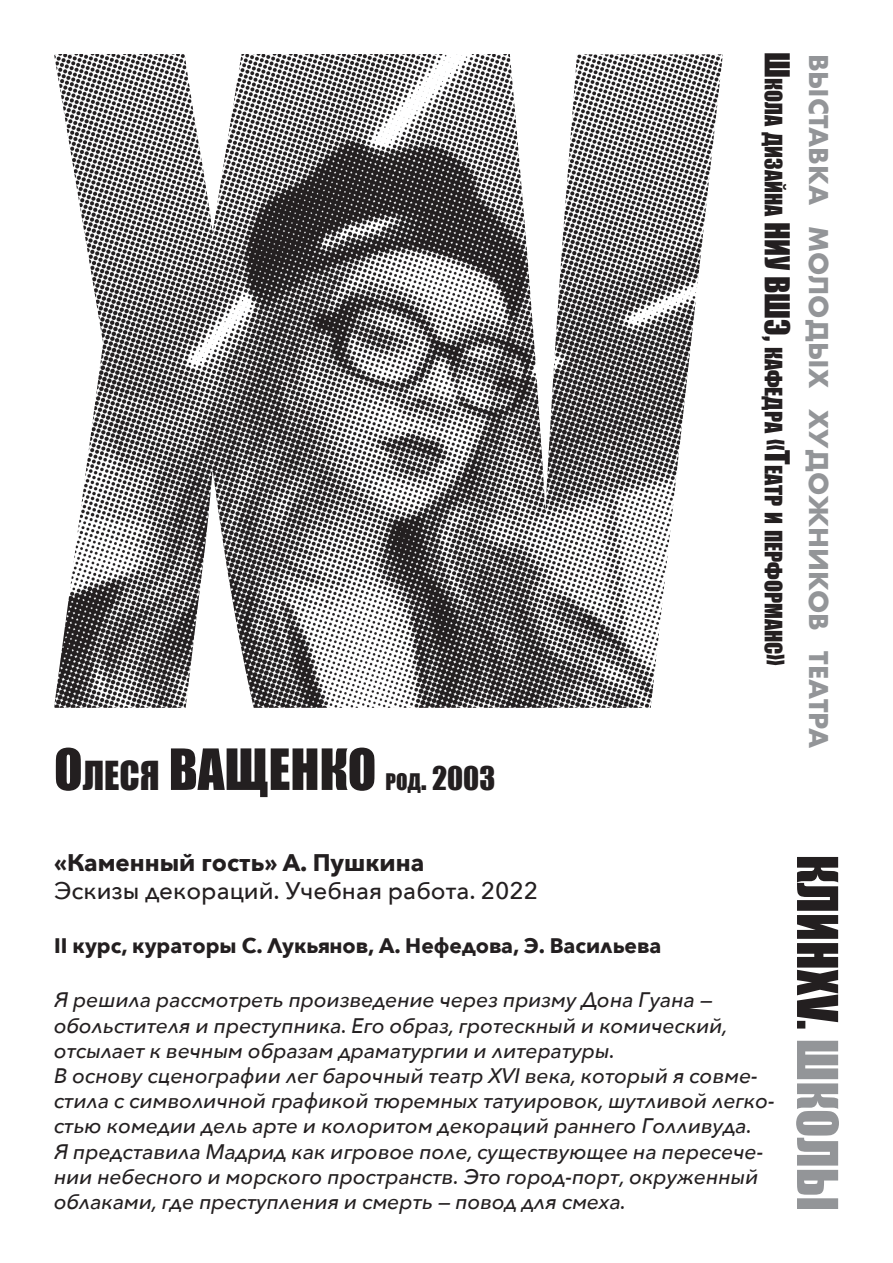
<style>
.page{position:relative;width:893px;height:1263px;background:#fff}
.page>*{position:absolute;margin:0;border:0;box-sizing:border-box;transform-origin:0 0}
.t1{font:52.5px "Impact";color:#231f20}
.t2{font:30px "Impact";color:#231f20}
.t3{font:700 25.2px "Futura";color:#939598}
.t4{font:500 24px "Avenir Next";color:#231f20}
.t5{font:700 24px "Avenir Next";color:#231f20}
.t6{font:22.05px "Impact";color:#231f20}
.t7{font:italic 500 21px/25.2px "Avenir Next";letter-spacing:-.01em;color:#231f20}
.t8{font:700 21px "Avenir Next";color:#231f20}
.s1{font-size:36.75px}
.s2{font-size:21px}
.s3{font-size:31.5px}
</style>
<div class="page">
<img style="left:54px;top:54px;width:669px;height:654px">
<svg style="left:796px;top:1041px;width:43px;height:168px"></svg>
<svg style="left:797px;top:857px;width:41px;height:171px"></svg>
<h1 class="t1" style="left:54px;top:729px;width:320px">О<span class="s1">леся</span> ВАЩЕНКО</h1>
<h2 class="t2" style="left:386px;top:755px;width:111px"><span class="s2">род</span>. 2003</h2>
<p class="t6" style="left:790px;top:52px;width:615px;rotate:90deg"><span class="s3">Ш</span>кола дизайна <span class="s3">НИУ ВШЭ,</span> кафедра <span class="s3">«Т</span>еатр и перформанс<span class="s3">»</span></p>
<p class="t3" style="left:837px;top:54px;width:696px;rotate:90deg">выставка молодых художников театра</p>
<p class="t5" style="left:54px;top:841px;width:372px">«Каменный гость» А. Пушкина</p>
<p class="t4" style="left:54px;top:870px;width:485px">Эскизы декораций. Учебная работа. 2022</p>
<p class="t8" style="left:54px;top:928px;width:609px">II курс, кураторы С. Лукьянов, А. Нефедова, Э. Васильева</p>
<p class="t7" style="left:54px;top:987px;width:722px">Я решила рассмотреть произведение через призму Дона Гуана — обольстителя и преступника. Его образ, гротескный и комический, отсылает к вечным образам драматургии и литературы.<br>В основу сценографии лег барочный театр XVI века, который я совме&shy;стила с символичной графикой тюремных татуировок, шутливой легко&shy;стью комедии дель арте и колоритом декораций раннего Голливуда.<br>Я представила Мадрид как игровое поле, существующее на пересече&shy;нии небесного и морского пространств. Это город-порт, окруженный облаками, где преступления и смерть — повод для смеха.</p>
</div>
